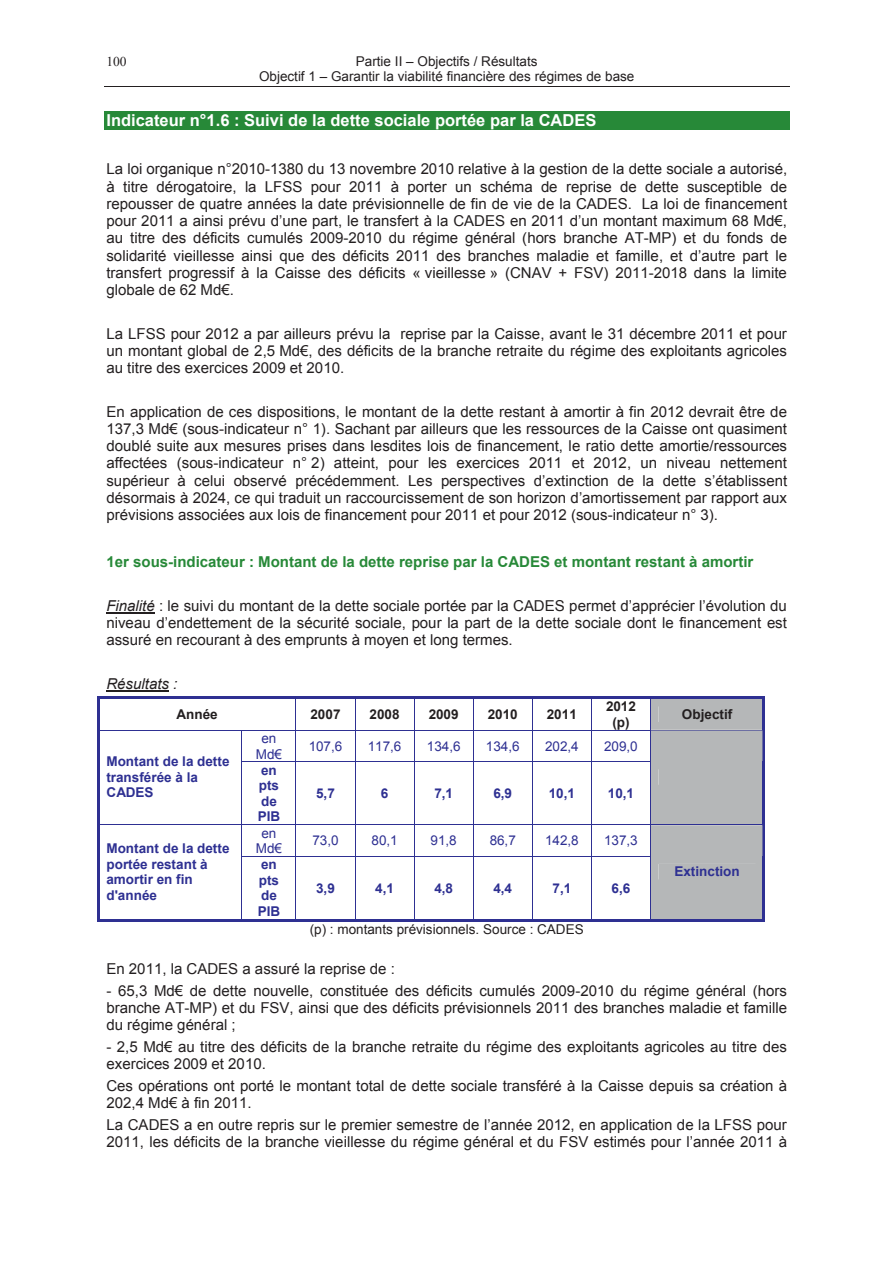
<style>
.page{position:relative;width:893px;height:1263px;background:#fff}
.page>*{position:absolute;margin:0;border:0;box-sizing:border-box;transform-origin:0 0}
.t1{font:700 16.5px "Arial";color:#fff}
.t2{font:15px/17.2px "Arial";color:#231f20;text-align:justify}
.t3{font:700 15px "Arial";color:#278938}
.t4{font:italic 15px "Arial";color:#231f20}
.t5{font:700 13.5px/15.5px "Arial";color:#2e3092}
.t6{font:13.5px/15.6px "Arial";color:#231f20;text-align:center}
.t7{font:13.5px/15.5px "Arial";color:#2e3092;text-align:center}
.t8{font:700 13.5px/15.5px "Arial";color:#231f20;text-align:center}
.t9{font:13.5px "Times New Roman";color:#231f20}
.s1{font-style:italic}
</style>
<div class="page">
<hr style="left:104px;top:86px;width:685px;height:1px;background:#231f20">
<div style="left:104px;top:111px;width:685px;height:19px;background:#278938"></div>
<hr style="left:106px;top:612px;width:49px;height:1px;background:#231f20">
<hr style="left:106px;top:690px;width:63px;height:1px;background:#231f20">
<hr style="left:97px;top:697px;width:667px;height:2px;background:#2e3092">
<hr style="left:97px;top:699px;width:2px;height:31px;background:#2e3092">
<hr style="left:295px;top:699px;width:1px;height:31px;background:#2e3092">
<hr style="left:355px;top:699px;width:1px;height:31px;background:#2e3092">
<hr style="left:414px;top:699px;width:1px;height:31px;background:#2e3092">
<hr style="left:473px;top:699px;width:1px;height:31px;background:#2e3092">
<hr style="left:532px;top:699px;width:1px;height:31px;background:#2e3092">
<hr style="left:591px;top:699px;width:1px;height:31px;background:#2e3092">
<hr style="left:650px;top:699px;width:1px;height:31px;background:#2e3092">
<hr style="left:97px;top:730px;width:667px;height:1px;background:#2e3092">
<hr style="left:97px;top:731px;width:2px;height:31px;background:#2e3092">
<hr style="left:241px;top:731px;width:1px;height:31px;background:#2e3092">
<hr style="left:295px;top:731px;width:1px;height:31px;background:#2e3092">
<hr style="left:355px;top:731px;width:1px;height:31px;background:#2e3092">
<hr style="left:414px;top:731px;width:1px;height:31px;background:#2e3092">
<hr style="left:473px;top:731px;width:1px;height:31px;background:#2e3092">
<hr style="left:532px;top:731px;width:1px;height:31px;background:#2e3092">
<hr style="left:591px;top:731px;width:1px;height:31px;background:#2e3092">
<hr style="left:650px;top:731px;width:1px;height:31px;background:#2e3092">
<hr style="left:241px;top:762px;width:410px;height:1px;background:#2e3092">
<hr style="left:97px;top:762px;width:2px;height:62px;background:#2e3092">
<hr style="left:241px;top:762px;width:1px;height:62px;background:#2e3092">
<hr style="left:295px;top:762px;width:1px;height:62px;background:#2e3092">
<hr style="left:355px;top:762px;width:1px;height:62px;background:#2e3092">
<hr style="left:414px;top:762px;width:1px;height:62px;background:#2e3092">
<hr style="left:473px;top:762px;width:1px;height:62px;background:#2e3092">
<hr style="left:532px;top:762px;width:1px;height:62px;background:#2e3092">
<hr style="left:591px;top:762px;width:1px;height:62px;background:#2e3092">
<hr style="left:650px;top:762px;width:1px;height:62px;background:#2e3092">
<hr style="left:97px;top:824px;width:667px;height:1px;background:#2e3092">
<hr style="left:97px;top:825px;width:2px;height:31px;background:#2e3092">
<hr style="left:241px;top:825px;width:1px;height:31px;background:#2e3092">
<hr style="left:295px;top:825px;width:1px;height:31px;background:#2e3092">
<hr style="left:355px;top:825px;width:1px;height:31px;background:#2e3092">
<hr style="left:414px;top:825px;width:1px;height:31px;background:#2e3092">
<hr style="left:473px;top:825px;width:1px;height:31px;background:#2e3092">
<hr style="left:532px;top:825px;width:1px;height:31px;background:#2e3092">
<hr style="left:591px;top:825px;width:1px;height:31px;background:#2e3092">
<hr style="left:650px;top:825px;width:1px;height:31px;background:#2e3092">
<hr style="left:241px;top:856px;width:410px;height:1px;background:#2e3092">
<hr style="left:97px;top:857px;width:2px;height:64px;background:#2e3092">
<hr style="left:97px;top:919px;width:144px;height:2px;background:#2e3092">
<hr style="left:241px;top:857px;width:1px;height:62px;background:#2e3092">
<hr style="left:241px;top:919px;width:54px;height:2px;background:#2e3092">
<hr style="left:295px;top:857px;width:1px;height:62px;background:#2e3092">
<hr style="left:295px;top:919px;width:60px;height:2px;background:#2e3092">
<hr style="left:355px;top:857px;width:1px;height:62px;background:#2e3092">
<hr style="left:355px;top:919px;width:59px;height:2px;background:#2e3092">
<hr style="left:414px;top:857px;width:1px;height:62px;background:#2e3092">
<hr style="left:414px;top:919px;width:59px;height:2px;background:#2e3092">
<hr style="left:473px;top:857px;width:1px;height:62px;background:#2e3092">
<hr style="left:473px;top:919px;width:59px;height:2px;background:#2e3092">
<hr style="left:532px;top:857px;width:1px;height:62px;background:#2e3092">
<hr style="left:532px;top:919px;width:59px;height:2px;background:#2e3092">
<hr style="left:591px;top:857px;width:1px;height:62px;background:#2e3092">
<hr style="left:591px;top:919px;width:59px;height:2px;background:#2e3092">
<hr style="left:650px;top:857px;width:1px;height:62px;background:#2e3092">
<hr style="left:650px;top:919px;width:112px;height:2px;background:#2e3092">
<div style="left:651px;top:699px;width:113px;height:222px;background:#b5b7b8"></div>
<p class="t9" style="left:106px;top:53px;width:22px">100</p>
<p class="t6" style="left:259px;top:53px;width:377px">Partie II – Objectifs / Résultats<br>Objectif 1 – Garantir la viabilité financière des régimes de base</p>
<p class="t1" style="left:106px;top:111px;width:491px">Indicateur n°1.6 : Suivi de la dette sociale portée par la CADES</p>
<p class="t2" style="left:106px;top:161px;width:682px">La loi organique n°2010-1380 du 13 novembre 2010 relative à la gestion de la dette sociale a autorisé, à titre dérogatoire, la LFSS pour 2011 à porter un schéma de reprise de dette susceptible de repousser de quatre années la date prévisionnelle de fin de vie de la CADES. La loi de financement pour 2011 a ainsi prévu d’une part, le transfert à la CADES en 2011 d’un montant maximum 68 Md€, au titre des déficits cumulés 2009-2010 du régime général (hors branche AT-MP) et du fonds de solidarité vieillesse ainsi que des déficits 2011 des branches maladie et famille, et d’autre part le transfert progressif à la Caisse des déficits « vieillesse » (CNAV + FSV) 2011-2018 dans la limite globale de 62 Md€.</p>
<p class="t2" style="left:106px;top:325px;width:682px">La LFSS pour 2012 a par ailleurs prévu la reprise par la Caisse, avant le 31 décembre 2011 et pour un montant global de 2,5 Md€, des déficits de la branche retraite du régime des exploitants agricoles au titre des exercices 2009 et 2010.</p>
<p class="t2" style="left:106px;top:403px;width:682px">En application de ces dispositions, le montant de la dette restant à amortir à fin 2012 devrait être de 137,3 Md€ (sous-indicateur n° 1). Sachant par ailleurs que les ressources de la Caisse ont quasiment doublé suite aux mesures prises dans lesdites lois de financement, le ratio dette amortie/ressources affectées (sous-indicateur n° 2) atteint, pour les exercices 2011 et 2012, un niveau nettement supérieur à celui observé précédemment. Les perspectives d’extinction de la dette s’établissent désormais à 2024, ce qui traduit un raccourcissement de son horizon d’amortissement par rapport aux prévisions associées aux lois de financement pour 2011 et pour 2012 (sous-indicateur n° 3).</p>
<p class="t3" style="left:106px;top:554px;width:648px">1er sous-indicateur : Montant de la dette reprise par la CADES et montant restant à amortir</p>
<p class="t2" style="left:106px;top:597px;width:682px"><span class="s1">Finalité</span> : le suivi du montant de la dette sociale portée par la CADES permet d’apprécier l’évolution du niveau d’endettement de la sécurité sociale, pour la part de la dette sociale dont le financement est assuré en recourant à des emprunts à moyen et long termes.</p>
<p class="t4" style="left:106px;top:675px;width:72px">Résultats :</p>
<p class="t8" style="left:176px;top:707px;width:43px">Année</p>
<p class="t8" style="left:310px;top:707px;width:31px">2007</p>
<p class="t8" style="left:369px;top:707px;width:31px">2008</p>
<p class="t8" style="left:428px;top:707px;width:31px">2009</p>
<p class="t8" style="left:488px;top:707px;width:31px">2010</p>
<p class="t8" style="left:547px;top:707px;width:31px">2011</p>
<p class="t8" style="left:606px;top:699px;width:31px">2012 (p)</p>
<p class="t8" style="left:682px;top:707px;width:52px">Objectif</p>
<p class="t7" style="left:256px;top:731px;width:28px">en<br>Md€</p>
<p class="t7" style="left:309px;top:738px;width:35px">107,6</p>
<p class="t7" style="left:368px;top:738px;width:35px">117,6</p>
<p class="t7" style="left:427px;top:738px;width:35px">134,6</p>
<p class="t7" style="left:486px;top:738px;width:35px">134,6</p>
<p class="t7" style="left:545px;top:738px;width:35px">202,4</p>
<p class="t7" style="left:604px;top:738px;width:35px">209,0</p>
<p class="t5" style="left:106px;top:754px;width:125px">Montant de la dette transférée à la<br>CADES</p>
<p class="t5" style="left:258px;top:762px;width:24px">en pts de<br>PIB</p>
<p class="t5" style="left:316px;top:786px;width:20px">5,7</p>
<p class="t5" style="left:381px;top:786px;width:9px">6</p>
<p class="t5" style="left:434px;top:786px;width:20px">7,1</p>
<p class="t5" style="left:493px;top:786px;width:20px">6,9</p>
<p class="t5" style="left:548px;top:786px;width:28px">10,1</p>
<p class="t5" style="left:608px;top:786px;width:28px">10,1</p>
<p class="t5" style="left:106px;top:841px;width:125px">Montant de la dette portée restant à amortir en fin d'année</p>
<p class="t7" style="left:256px;top:825px;width:28px">en<br>Md€</p>
<p class="t7" style="left:312px;top:833px;width:28px">73,0</p>
<p class="t7" style="left:371px;top:833px;width:28px">80,1</p>
<p class="t7" style="left:430px;top:833px;width:28px">91,8</p>
<p class="t7" style="left:489px;top:833px;width:28px">86,7</p>
<p class="t7" style="left:545px;top:833px;width:35px">142,8</p>
<p class="t7" style="left:604px;top:833px;width:35px">137,3</p>
<p class="t5" style="left:258px;top:857px;width:24px">en pts de<br>PIB</p>
<p class="t5" style="left:316px;top:880px;width:20px">3,9</p>
<p class="t5" style="left:375px;top:880px;width:20px">4,1</p>
<p class="t5" style="left:434px;top:880px;width:20px">4,8</p>
<p class="t5" style="left:493px;top:880px;width:20px">4,4</p>
<p class="t5" style="left:552px;top:880px;width:20px">7,1</p>
<p class="t5" style="left:611px;top:880px;width:20px">6,6</p>
<p class="t5" style="left:674px;top:864px;width:67px">Extinction</p>
<p class="t6" style="left:310px;top:921px;width:276px">(p) : montants prévisionnels. Source : CADES</p>
<p class="t2" style="left:106px;top:960px;width:290px">En 2011, la CADES a assuré la reprise de :</p>
<p class="t2" style="left:106px;top:982px;width:682px">- 65,3 Md€ de dette nouvelle, constituée des déficits cumulés 2009-2010 du régime général (hors branche AT-MP) et du FSV, ainsi que des déficits prévisionnels 2011 des branches maladie et famille du régime général ;</p>
<p class="t2" style="left:106px;top:1038px;width:682px">- 2,5 Md€ au titre des déficits de la branche retraite du régime des exploitants agricoles au titre des exercices 2009 et 2010.</p>
<p class="t2" style="left:106px;top:1077px;width:682px">Ces opérations ont porté le montant total de dette sociale transféré à la Caisse depuis sa création à<br>202,4 Md€ à fin 2011.</p>
<p class="t2" style="left:106px;top:1116px;width:682px">La CADES a en outre repris sur le premier semestre de l’année 2012, en application de la LFSS pour<br>2011, les déficits de la branche vieillesse du régime général et du FSV estimés pour l’année 2011 à</p>
</div>
